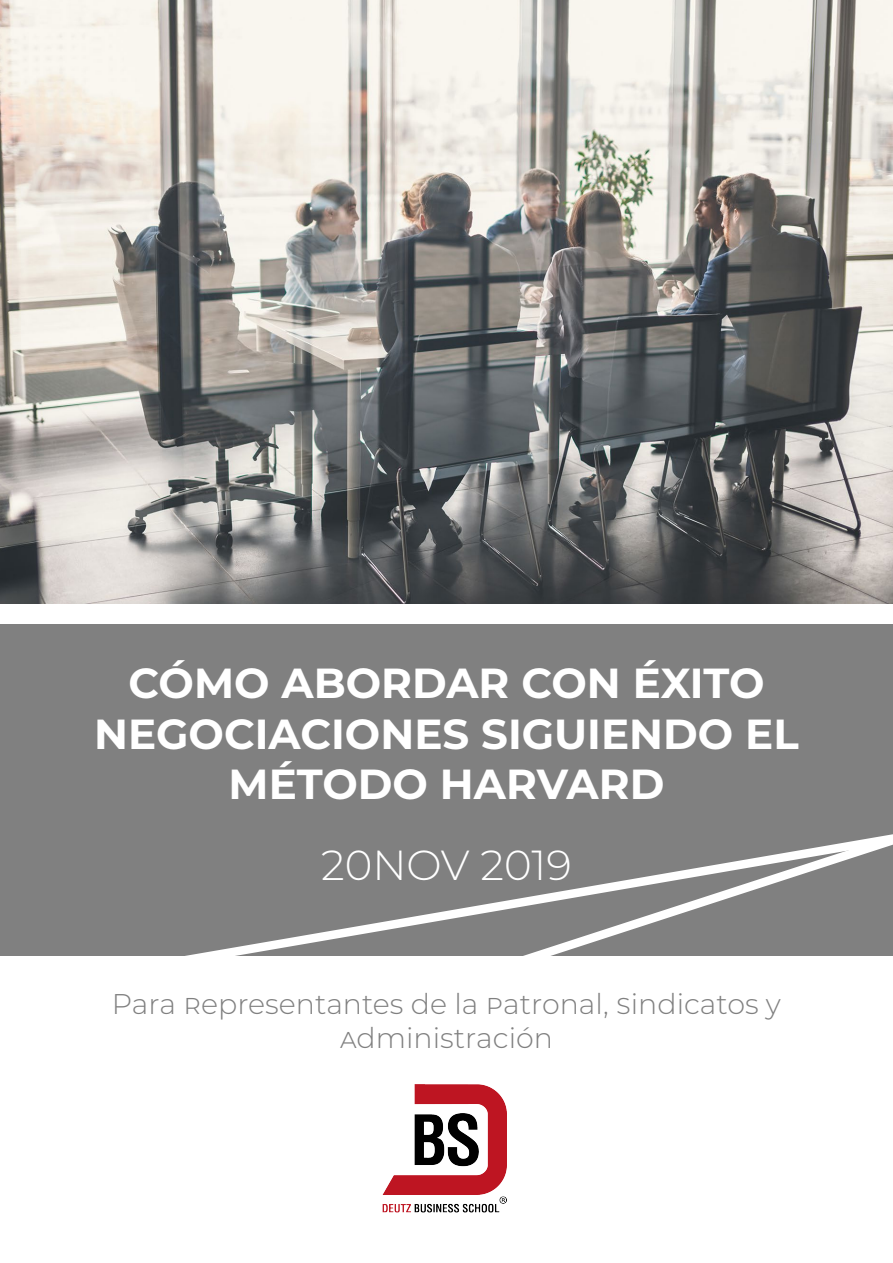
<style>
.page{position:relative;width:893px;height:1263px;background:#fff}
.page>*{position:absolute;margin:0;border:0;box-sizing:border-box;transform-origin:0 0}
.t1{font:700 42px/50.4px "Montserrat";color:#fff;text-align:center}
.t2{font:300 42px "Montserrat";color:#fff}
.t3{font:300 28.5px/34.2px "Montserrat";color:#808080;text-align:center}
</style>
<div class="page">
<img style="left:0;top:0;width:893px;height:603px">
<div style="left:0;top:624px;width:893px;height:331px;background:#808080"></div>
<img style="left:382px;top:1135px;width:125px;height:78px">
<svg style="left:0;top:836px;width:893px;height:299px"></svg>
<p class="t1" style="left:94px;top:656px;width:706px">CÓMO ABORDAR CON ÉXITO<br>NEGOCIACIONES SIGUIENDO EL<br>MÉTODO HARVARD</p>
<p class="t2" style="left:321px;top:836px;width:252px">20NOV 2019</p>
<p class="t3" style="left:112px;top:986px;width:671px">Para Representantes de la Patronal, Sindicatos y<br>Administración</p>
</div>
